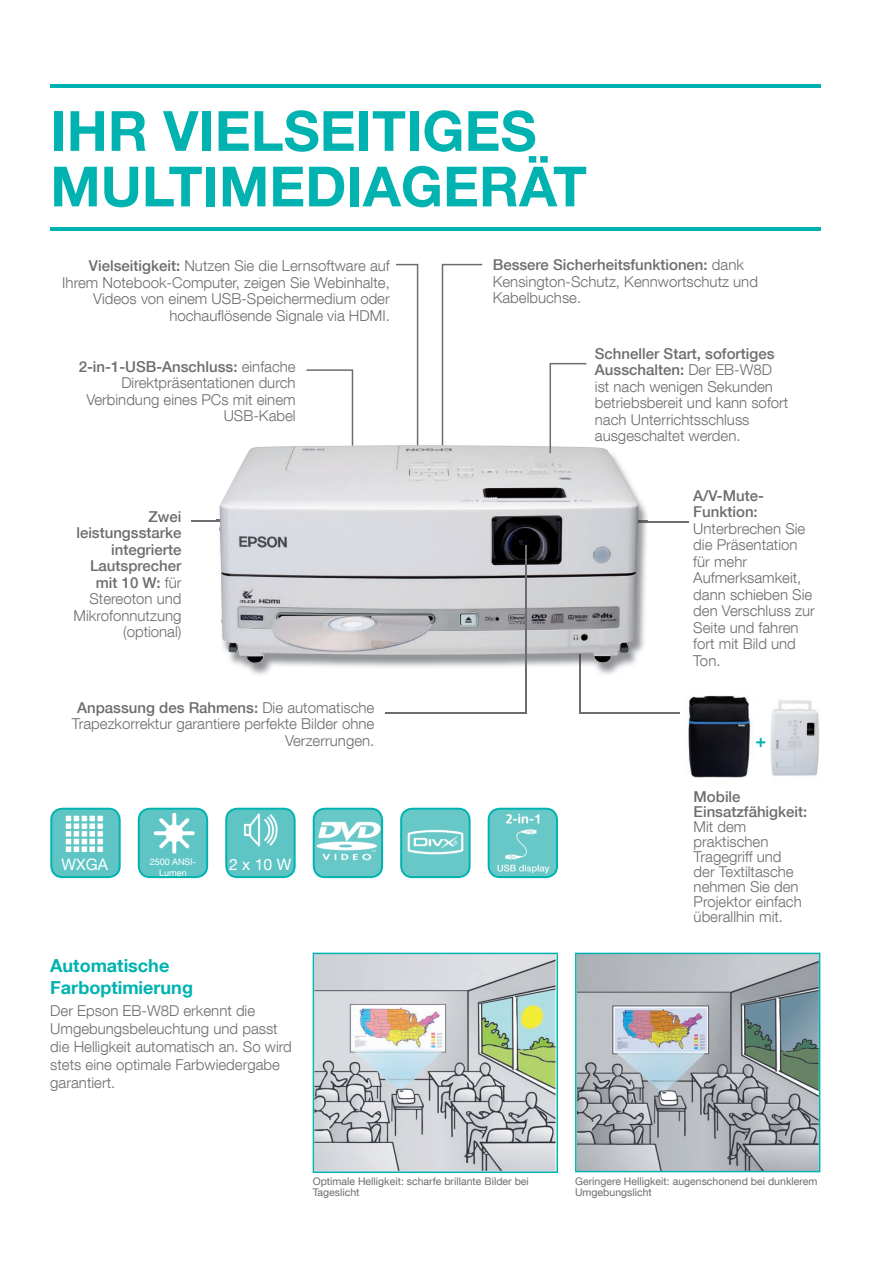
<style>
.page{position:relative;width:892px;height:1262px;background:#fff}
.page>*{position:absolute;margin:0;border:0;box-sizing:border-box;transform-origin:0 0}
.t1{font:700 55.5px/55.5px "Helvetica Neue LT Com";color:#00b3b0}
.t2{font:700 18px/21px "Helvetica Neue LT Com";color:#00b3b0}
.t3{font:15.75px "Helvetica Neue LT Com";color:#fff}
.t4{font:300 15px/16.5px "Helvetica Neue LT Com";color:#6c6d70}
.t5{font:500 15px/16.5px "Helvetica Neue LT Com";color:#6c6d70}
.t6{font:10.5px/10.5px "Helvetica Neue LT Com";color:#6c6d70}
.t7{font:9px "Helvetica Neue LT Com";color:#fff}
.s1{font-weight:500}
.s2{font-weight:300}
</style>
<div class="page">
<hr style="left:637px;top:521px;width:52px;height:1px;background:#6c6d70">
<svg style="left:396px;top:264px;width:22px;height:181px"></svg>
<svg style="left:306px;top:369px;width:47px;height:76px"></svg>
<hr style="left:579px;top:712px;width:101px;height:2px;background:#6c6d70">
<hr style="left:579px;top:654px;width:1px;height:60px;background:#6c6d70">
<svg style="left:312px;top:952px;width:246px;height:220px;background:#c1c9c7"></svg>
<svg style="left:575px;top:952px;width:245px;height:220px;background:#a2acb0"></svg>
<hr style="left:191px;top:520px;width:33px;height:1px;background:#6c6d70">
<hr style="left:50px;top:84px;width:770px;height:3px;background:#00b3b0">
<hr style="left:50px;top:228px;width:770px;height:3px;background:#00b3b0">
<svg style="left:138px;top:807px;width:70px;height:71px;background:#6dccca"></svg>
<svg style="left:50px;top:807px;width:71px;height:71px;background:#73cecd"></svg>
<svg style="left:487px;top:807px;width:71px;height:71px;background:#6ecccb"></svg>
<svg style="left:400px;top:807px;width:70px;height:71px;background:#71cccb"></svg>
<svg style="left:225px;top:807px;width:70px;height:71px;background:#65c9c7"></svg>
<svg style="left:313px;top:807px;width:70px;height:71px"></svg>
<svg style="left:441px;top:264px;width:41px;height:181px"></svg>
<img style="left:770px;top:700px;width:49px;height:76px">
<img style="left:688px;top:695px;width:63px;height:82px">
<img style="left:217px;top:452px;width:430px;height:224px">
<svg style="left:579px;top:662px;width:1px;height:14px"></svg>
<img style="left:219px;top:445px;width:390px;height:217px">
<svg style="left:549px;top:363px;width:37px;height:90px"></svg>
<hr style="left:385px;top:712px;width:141px;height:1px;background:#6c6d70">
<hr style="left:525px;top:545px;width:1px;height:168px;background:#6c6d70">
<h1 class="t1" style="left:50px;top:102px;width:538px">IHR VIELSEITIGES<br>MULTIMEDIAGERÄT</h1>
<p class="t4" style="left:62px;top:257px;width:329px;text-align:right"><span class="s1">Vielseitigkeit:</span> Nutzen Sie die Lernsoftware auf Ihrem Notebook-Computer, zeigen Sie Webinhalte, Videos von einem USB-Speichermedium oder hochauflösende Signale via HDMI.</p>
<p class="t4" style="left:79px;top:357px;width:218px;text-align:right"><span class="s1">2-in-1-USB-Anschluss:</span> einfache<br>Direktpräsentationen durch<br>Verbindung eines PCs mit einem<br>USB-Kabel</p>
<p class="t5" style="left:74px;top:508px;width:109px;text-align:right">Zwei leistungsstarke integrierte<br>Lautsprecher mit 10 W: <span class="s2">für<br>Stereoton und<br>Mikrofonnutzung (optional)</span></p>
<p class="t4" style="left:72px;top:698px;width:304px;text-align:right"><span class="s1">Anpassung des Rahmens:</span> Die automatische<br>Trapezkorrektur garantiere perfekte Bilder ohne<br>Verzerrungen.</p>
<p class="t3" style="left:62px;top:854px;width:48px">WXGA</p>
<p class="t7" style="left:150px;top:856px;width:48px">2500 ANSI-</p>
<p class="t7" style="left:159px;top:867px;width:29px">Lumen</p>
<p class="t3" style="left:229px;top:854px;width:64px">2 x 10 W</p>
<p class="t2" style="left:50px;top:955px;width:144px">Automatische<br>Farboptimierung</p>
<p class="t4" style="left:50px;top:1001px;width:243px;line-height:18px">Der Epson EB-W8D erkennt die<br>Umgebungsbeleuchtung und passt die Helligkeit automatisch an. So wird stets eine optimale Farbwiedergabe garantiert.</p>
<p class="t4" style="left:492px;top:256px;width:267px"><span class="s1">Bessere Sicherheitsfunktionen:</span> dank<br>Kensington-Schutz, Kennwortschutz und<br>Kabelbuchse.</p>
<p class="t4" style="left:595px;top:345px;width:195px"><span class="s1">Schneller Start, sofortiges<br>Ausschalten:</span> Der EB-W8D ist nach wenigen Sekunden betriebsbereit und kann sofort nach Unterrichtsschluss ausgeschaltet werden.</p>
<p class="t5" style="left:693px;top:487px;width:72px">A/V-Mute-<br>Funktion:</p>
<p class="t4" style="left:693px;top:519px;width:123px">Unterbrechen Sie die Präsentation für mehr<br>Aufmerksamkeit, dann schieben Sie den Verschluss zur<br>Seite und fahren fort mit Bild und<br>Ton.</p>
<p class="t2" style="left:755px;top:729px;width:12px">+</p>
<p class="t5" style="left:693px;top:789px;width:115px;line-height:15px">Mobile<br>Einsatzfähigkeit:</p>
<p class="t4" style="left:693px;top:819px;width:110px;line-height:15px">Mit dem praktischen<br>Tragegriff und der Textiltasche nehmen Sie den<br>Projektor einfach überallhin mit.</p>
<p class="t6" style="left:312px;top:1175px;width:218px">Optimale Helligkeit: scharfe brillante Bilder bei<br>Tageslicht</p>
<p class="t6" style="left:575px;top:1175px;width:244px">Geringere Helligkeit: augenschonend bei dunklerem<br>Umgebungslicht</p>
</div>
